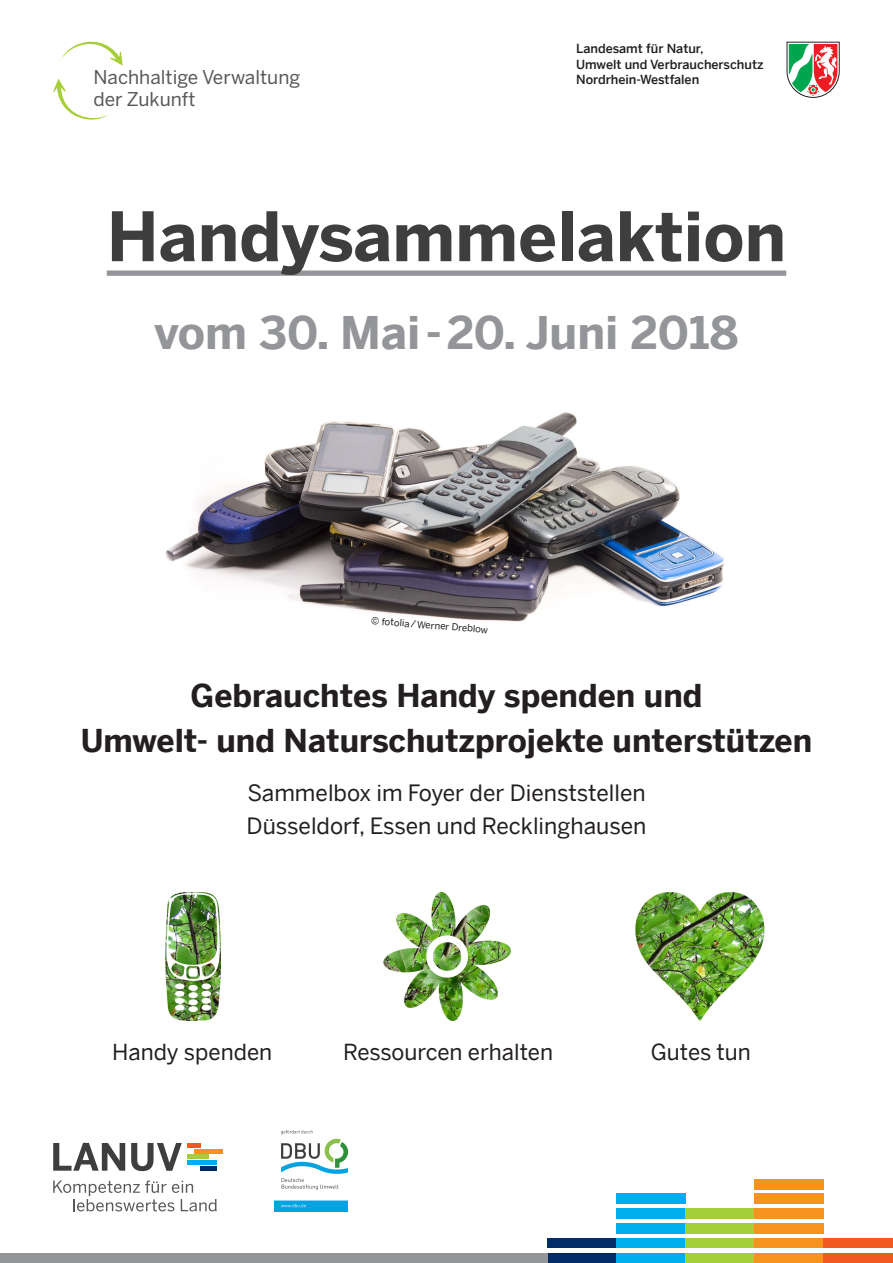
<style>
.page{position:relative;width:893px;height:1263px;background:#fff}
.page>*{position:absolute;margin:0;border:0;box-sizing:border-box;transform-origin:0 0}
.t1{font:700 67.5px "Benton Sans";color:#3e3e3f}
.t2{font:700 45px "Benton Sans";color:#939598}
.t3{font:700 31.5px/45px "Benton Sans";color:#231f20;text-align:center}
.t4{font:22.5px/32.2px "Benton Sans";color:#231f20}
.t5{font:22.12px "Benton Sans";color:#231f20}
.t6{font:18.9px/22.6px "Benton Sans";color:#57585a}
.t7{font:500 12.52px/15.7px "Benton Sans";color:#231f20}
.t8{font:9.6px "Benton Sans";color:#231f20}
</style>
<div class="page">
<img style="left:165px;top:412px;width:559px;height:210px">
<div style="left:107px;top:270px;width:679px;height:6px;background:#939598"></div>
<img style="left:165px;top:893px;width:600px;height:127px">
<svg style="left:53px;top:79px;width:60px;height:41px"></svg>
<svg style="left:59px;top:42px;width:64px;height:24px"></svg>
<div style="left:616px;top:1194px;width:69px;height:10px;background:#00aeef"></div>
<div style="left:547px;top:1253px;width:69px;height:10px;background:#002d66"></div>
<div style="left:547px;top:1238px;width:69px;height:11px;background:#002d66"></div>
<div style="left:616px;top:1253px;width:69px;height:10px;background:#00aeef"></div>
<div style="left:616px;top:1238px;width:69px;height:11px;background:#00aeef"></div>
<div style="left:616px;top:1223px;width:69px;height:11px;background:#00aeef"></div>
<div style="left:616px;top:1208px;width:69px;height:11px;background:#00aeef"></div>
<div style="left:685px;top:1223px;width:70px;height:11px;background:#a6ce39"></div>
<div style="left:685px;top:1238px;width:70px;height:11px;background:#a6ce39"></div>
<div style="left:685px;top:1253px;width:70px;height:10px;background:#a6ce39"></div>
<div style="left:685px;top:1208px;width:70px;height:11px;background:#a6ce39"></div>
<div style="left:755px;top:1179px;width:69px;height:10px;background:#f7931d"></div>
<div style="left:755px;top:1253px;width:69px;height:10px;background:#f7931d"></div>
<div style="left:755px;top:1238px;width:69px;height:11px;background:#f7931d"></div>
<div style="left:755px;top:1223px;width:69px;height:11px;background:#f7931d"></div>
<div style="left:755px;top:1208px;width:69px;height:11px;background:#f7931d"></div>
<div style="left:755px;top:1194px;width:69px;height:10px;background:#f7931d"></div>
<div style="left:824px;top:1238px;width:69px;height:11px;background:#f15921"></div>
<div style="left:824px;top:1253px;width:69px;height:10px;background:#f15921"></div>
<div style="left:0;top:1253px;width:547px;height:10px;background:#939598"></div>
<svg style="left:786px;top:42px;width:54px;height:56px"></svg>
<svg style="left:53px;top:1143px;width:72px;height:28px"></svg>
<svg style="left:131px;top:1143px;width:51px;height:28px"></svg>
<div style="left:200px;top:1166px;width:16px;height:5px;background:#002d66"></div>
<div style="left:187px;top:1160px;width:29px;height:5px;background:#00aeef"></div>
<hr style="left:194px;top:1149px;width:29px;height:4px;background:#f7931d">
<hr style="left:187px;top:1143px;width:13px;height:4px;background:#f15921">
<hr style="left:187px;top:1155px;width:22px;height:4px;background:#a6ce39">
<svg style="left:53px;top:1180px;width:164px;height:31px"></svg>
<img style="left:274px;top:1130px;width:73px;height:81px">
<p class="t6" style="left:93px;top:65px;width:208px">Nachhaltige Verwaltung der Zukunft</p>
<p class="t7" style="left:576px;top:41px;width:189px">Landesamt für Natur,<br>Umwelt und Verbraucherschutz<br>Nordrhein-Westfalen</p>
<h1 class="t1" style="left:107px;top:196px;width:681px">Handysammelaktion</h1>
<h2 class="t2" style="left:155px;top:306px;width:585px">vom 30. Mai-20. Juni 2018</h2>
<p class="t8" style="left:372px;top:615px;width:119px;rotate:4deg">© fotolia/Werner Dreblow</p>
<p class="t3" style="left:81px;top:673px;width:733px">Gebrauchtes Handy spenden und<br>Umwelt- und Naturschutzprojekte unterstützen</p>
<p class="t4" style="left:247px;top:777px;width:401px">Sammelbox im Foyer der Dienststellen<br>Düsseldorf, Essen und Recklinghausen</p>
<p class="t5" style="left:112px;top:1039px;width:162px">Handy spenden</p>
<p class="t5" style="left:343px;top:1039px;width:212px">Ressourcen erhalten</p>
<p class="t5" style="left:651px;top:1039px;width:102px">Gutes tun</p>
</div>
